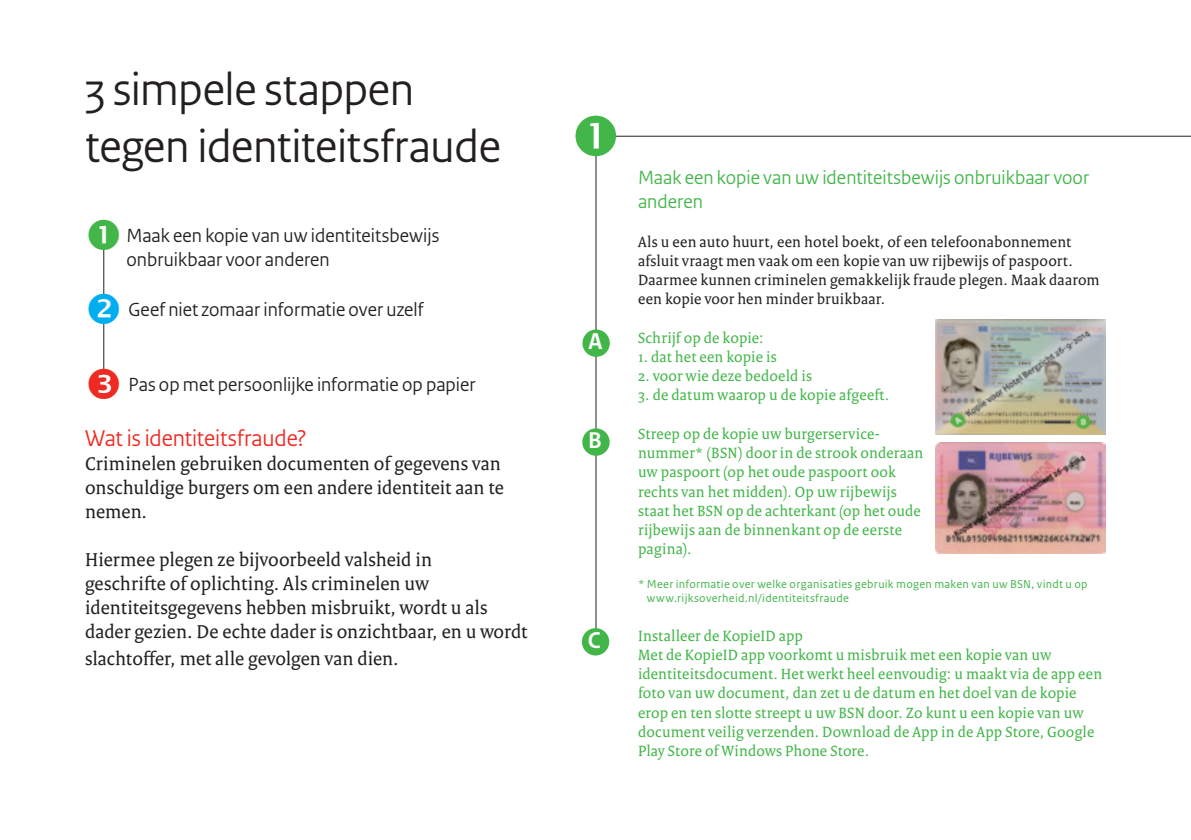
<style>
.page{position:relative;width:1191px;height:840px;background:#fff}
.page>*{position:absolute;margin:0;border:0;box-sizing:border-box;transform-origin:0 0}
.kop{font:48px "Rijksoverheid Sans Heading";letter-spacing:-.005em;color:#231f20}
.kop-2{font:24px "Rijksoverheid Sans Heading";letter-spacing:-.005em;color:#ee2a23}
.t1{font:700 24px "Rijksoverheid Sans Heading";color:#fff}
.tekst{font:20px/24px "Rijksoverheid Serif";letter-spacing:.005em;color:#231f20}
.kop-3{font:20px/24px "Rijksoverheid Sans Heading";color:#231f20}
.kop-4{font:20px/24px "Rijksoverheid Sans Heading";letter-spacing:.005em;color:#42b649}
.tekst-2{font:16px/19.2px "Rijksoverheid Serif";letter-spacing:.01em;color:#42b649}
.tekst-3{font:16px/19.2px "Rijksoverheid Serif";letter-spacing:.01em;color:#231f20}
.tekst-4{font:12px/14.4px "Rijksoverheid Sans Text";letter-spacing:.025em;color:#42b649}
</style>
<div class="page">
<hr style="left:603px;top:136px;width:588px;height:1px;background:#231f20">
<hr style="left:595px;top:152px;width:1px;height:493px;background:#231f20">
<hr style="left:103px;top:248px;width:1px;height:47px;background:#231f20">
<hr style="left:103px;top:323px;width:1px;height:47px;background:#231f20">
<img style="left:935px;top:319px;width:171px;height:115px">
<img style="left:935px;top:442px;width:171px;height:111px">
<div style="left:582px;top:329px;width:28px;height:27px;background:#42b649;border-radius:50%"></div>
<div style="left:582px;top:428px;width:27px;height:27px;background:#42b649;border-radius:50%"></div>
<div style="left:582px;top:627px;width:27px;height:28px;background:#42b649;border-radius:50%"></div>
<svg style="left:595px;top:135px;width:21px;height:21px"></svg>
<p class="kop" style="left:85px;top:61px;width:331px">3 simpele stappen</p>
<p class="kop" style="left:85px;top:119px;width:417px">tegen identiteitsfraude</p>
<p class="kop-3" style="left:126px;top:223px;width:314px">Maak een kopie van uw identiteitsbewijs onbruikbaar voor anderen</p>
<p class="kop-3" style="left:128px;top:298px;width:297px">Geef niet zomaar informatie over uzelf</p>
<p class="kop-3" style="left:128px;top:372px;width:349px">Pas op met persoonlijke informatie op papier</p>
<p class="kop-2" style="left:85px;top:424px;width:223px">Wat is identiteitsfraude?</p>
<p class="tekst" style="left:85px;top:451px;width:420px">Criminelen gebruiken documenten of gegevens van onschuldige burgers om een andere identiteit aan te nemen.</p>
<p class="tekst" style="left:85px;top:547px;width:444px">Hiermee plegen ze bijvoorbeeld valsheid in<br>geschrifte of oplichting. Als criminelen uw identiteitsgegevens hebben misbruikt, wordt u als dader gezien. De echte dader is onzichtbaar, en u wordt</p>
<p class="tekst" style="left:85px;top:645px;width:315px">slachtoffer, met alle gevolgen van dien.</p>
<p class="t1" style="left:588px;top:328px;width:15px">A</p>
<p class="t1" style="left:588px;top:427px;width:15px">B</p>
<p class="t1" style="left:588px;top:626px;width:14px">C</p>
<p class="kop-4" style="left:638px;top:166px;width:452px">Maak een kopie van uw identiteitsbewijs onbruikbaar voor anderen</p>
<p class="tekst-3" style="left:638px;top:231px;width:463px">Als u een auto huurt, een hotel boekt, of een telefoonabonnement afsluit vraagt men vaak om een kopie van uw rijbewijs of paspoort.<br>Daarmee kunnen criminelen gemakkelijk fraude plegen. Maak daarom een kopie voor hen minder bruikbaar.</p>
<p class="tekst-2" style="left:638px;top:327px;width:127px">Schrijf op de kopie:</p>
<p class="tekst-2" style="left:638px;top:347px;width:140px">1. dat het een kopie is</p>
<p class="tekst-2" style="left:638px;top:366px;width:175px">2. voor wie deze bedoeld is</p>
<p class="tekst-2" style="left:638px;top:385px;width:252px">3. de datum waarop u de kopie afgeeft.</p>
<p class="tekst-2" style="left:638px;top:423px;width:287px">Streep op de kopie uw burgerservice&shy;nummer* (BSN) door in de strook onderaan uw paspoort (op het oude paspoort ook rechts van het midden). Op uw rijbewijs staat het BSN op de achterkant (op het oude rijbewijs aan de binnenkant op de eerste pagina).</p>
<p class="tekst-4" style="left:647px;top:576px;width:442px;text-indent:-9px">* Meer informatie over welke organisaties gebruik mogen maken van uw BSN, vindt u op www.rijksoverheid.nl/identiteitsfraude</p>
<p class="tekst-2" style="left:638px;top:625px;width:166px">Installeer de KopieID app</p>
<p class="tekst-2" style="left:638px;top:644px;width:465px">Met de KopieID app voorkomt u misbruik met een kopie van uw identiteitsdocument. Het werkt heel eenvoudig: u maakt via de app een foto van uw document, dan zet u de datum en het doel van de kopie erop en ten slotte streept u uw BSN door. Zo kunt u een kopie van uw document veilig verzenden. Download de App in de App Store, Google Play Store of Windows Phone Store.</p>
</div>
